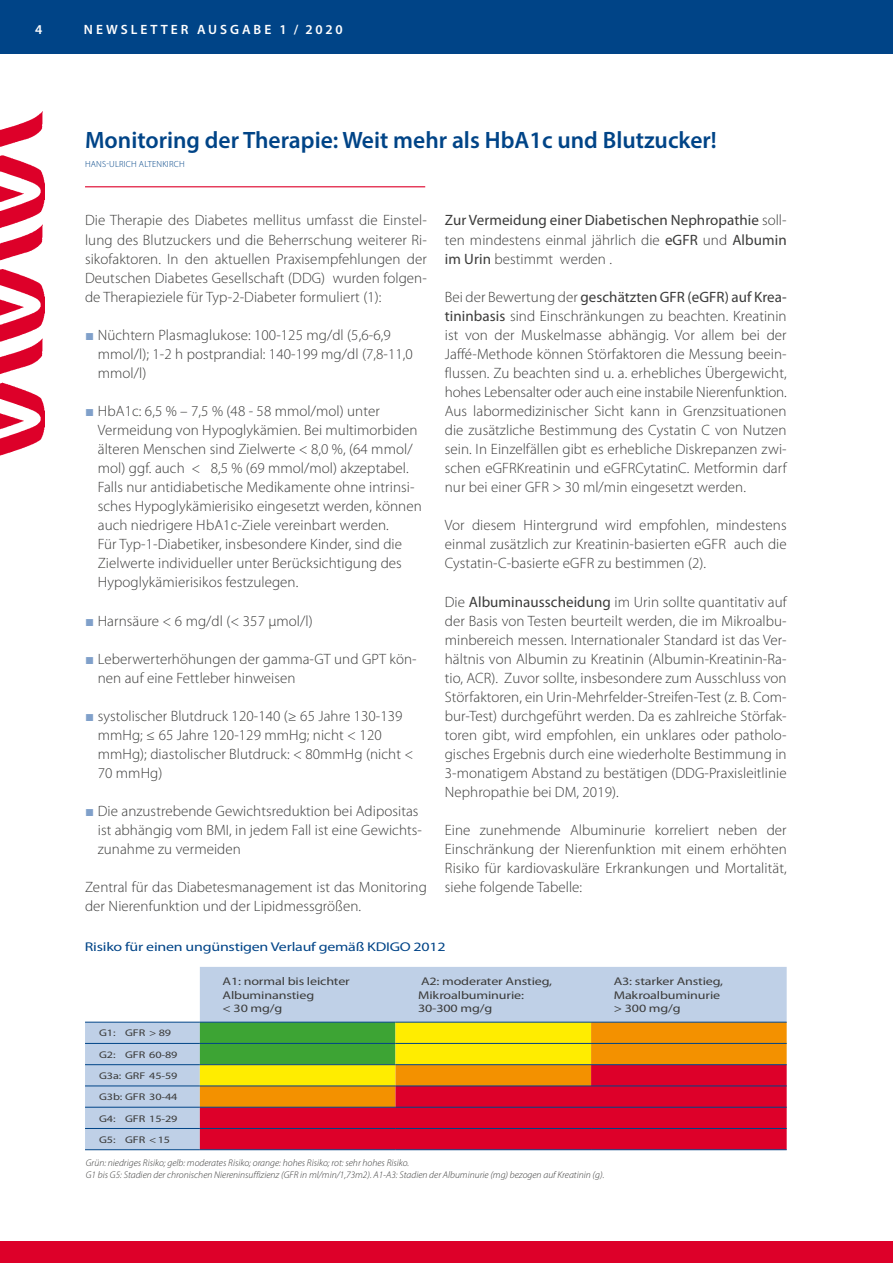
<style>
.page{position:relative;width:893px;height:1263px;background:#fff}
.page>*{position:absolute;margin:0;border:0;box-sizing:border-box;transform-origin:0 0}
.t1{font:600 23.7px "Myriad Pro";color:#004487}
.t2{font:300 15px/19px "Myriad Pro";letter-spacing:.005em;color:#3b3b3a}
.t3{font:15px/19px "Myriad Pro";letter-spacing:.005em;color:#3b3b3a;text-align:justify}
.t4{font:600 13.5px "Myriad Pro";letter-spacing:.22em;color:#fff}
.t5{font:12.75px "Myriad Pro";letter-spacing:-.015em;color:#004487;scale:1.25 1}
.t6{font:11.25px/13.5px "Myriad Pro";letter-spacing:-.01em;color:#3b3b3a;scale:1.25 1}
.t7{font:italic 300 9.75px/12px "Myriad Pro";color:#3b3b3a}
.t8{font:9.75px/21.3px "Myriad Pro";letter-spacing:-.01em;color:#3b3b3a;scale:1.25 1}
.t9{font:300 8.85px "Myriad Pro";letter-spacing:.02em;color:#004487}
.s1{font-family:"Arial";font-weight:400;color:#80a0ca}
.s2{font-weight:300}
.s3{font-weight:400}
</style>
<div class="page">
<div style="left:0;top:1242px;width:893px;height:21px;background:#dd0029"></div>
<div style="left:0;top:0;width:893px;height:53px;background:#004487"></div>
<img style="left:0;top:111px;width:45px;height:345px">
<hr style="left:85px;top:186px;width:340px;height:1px;background:#dd0029">
<svg style="left:85px;top:967px;width:702px;height:182px;background:#c5d4e9"></svg>
<svg style="left:200px;top:1023px;width:587px;height:41px;background:#bab511"></svg>
<svg style="left:200px;top:1065px;width:587px;height:84px;background:#e02c20"></svg>
<hr style="left:85px;top:1022px;width:115px;height:1px;background:#004487">
<hr style="left:200px;top:1022px;width:195px;height:1px;background:#004487">
<hr style="left:395px;top:1022px;width:196px;height:1px;background:#004487">
<hr style="left:591px;top:1022px;width:196px;height:1px;background:#004487">
<hr style="left:85px;top:1043px;width:115px;height:1px;background:#004487">
<hr style="left:200px;top:1043px;width:195px;height:1px;background:#004487">
<hr style="left:395px;top:1043px;width:196px;height:1px;background:#004487">
<hr style="left:591px;top:1043px;width:196px;height:1px;background:#004487">
<hr style="left:85px;top:1064px;width:115px;height:1px;background:#004487">
<hr style="left:200px;top:1064px;width:195px;height:1px;background:#004487">
<hr style="left:395px;top:1064px;width:196px;height:1px;background:#004487">
<hr style="left:591px;top:1064px;width:196px;height:1px;background:#004487">
<hr style="left:85px;top:1086px;width:115px;height:1px;background:#004487">
<hr style="left:200px;top:1086px;width:195px;height:1px;background:#004487">
<hr style="left:395px;top:1086px;width:196px;height:1px;background:#004487">
<hr style="left:591px;top:1086px;width:196px;height:1px;background:#004487">
<hr style="left:85px;top:1107px;width:115px;height:1px;background:#004487">
<hr style="left:200px;top:1107px;width:195px;height:1px;background:#004487">
<hr style="left:395px;top:1107px;width:196px;height:1px;background:#004487">
<hr style="left:591px;top:1107px;width:196px;height:1px;background:#004487">
<hr style="left:85px;top:1128px;width:115px;height:1px;background:#004487">
<hr style="left:200px;top:1128px;width:195px;height:1px;background:#004487">
<hr style="left:395px;top:1128px;width:196px;height:1px;background:#004487">
<hr style="left:591px;top:1128px;width:196px;height:1px;background:#004487">
<hr style="left:85px;top:1149px;width:115px;height:1px;background:#004487">
<hr style="left:200px;top:1149px;width:195px;height:1px;background:#004487">
<hr style="left:395px;top:1149px;width:196px;height:1px;background:#004487">
<hr style="left:591px;top:1149px;width:196px;height:1px;background:#004487">
<p class="t4" style="left:35px;top:21px;width:9px">4</p>
<p class="t4" style="left:84px;top:21px;width:260px">NEWSLETTER AUSGABE 1 / 2020</p>
<h1 class="t1" style="left:85px;top:125px;width:633px">Monitoring der Therapie: Weit mehr als HbA1c und Blutzucker!</h1>
<p class="t9" style="left:85px;top:159px;width:101px">HANS-ULRICH ALTENKIRCH</p>
<p class="t2" style="left:85px;top:211px;width:343px;text-align:justify">Die Therapie des Diabetes mellitus umfasst die Einstel&shy;lung des Blutzuckers und die Beherrschung weiterer Ri&shy;sikofaktoren. In den aktuellen Praxisempfehlungen der Deutschen Diabetes Gesellschaft (DDG) wurden folgen&shy;de Therapieziele für Typ-2-Diabeter formuliert (1):</p>
<p class="t2" style="left:98px;top:325px;width:317px;text-indent:-13px"><span class="s1">■</span> Nüchtern Plasmaglukose: 100-125 mg/dl (5,6-6,9 mmol/l); 1-2 h postprandial: 140-199 mg/dl (7,8-11,0 mmol/l)</p>
<p class="t2" style="left:98px;top:402px;width:325px;text-indent:-13px"><span class="s1">■</span> HbA1c: 6,5 % – 7,5 % (48 - 58 mmol/mol) unter Vermeidung von Hypoglykämien. Bei multimorbiden älteren Menschen sind Zielwerte &lt; 8,0 %, (64 mmol/ mol) ggf. auch &lt; 8,5 % (69 mmol/mol) akzeptabel.<br>Falls nur antidiabetische Medikamente ohne intrinsi&shy;sches Hypoglykämierisiko eingesetzt werden, können auch niedrigere HbA1c-Ziele vereinbart werden.<br>Für Typ-1-Diabetiker, insbesondere Kinder, sind die Zielwerte individueller unter Berücksichtigung des Hypoglykämierisikos festzulegen.</p>
<p class="t2" style="left:85px;top:611px;width:229px"><span class="s1">■</span> Harnsäure &lt; 6 mg/dl (&lt; 357 µmol/l)</p>
<p class="t2" style="left:98px;top:649px;width:320px;text-indent:-13px"><span class="s1">■</span> Leberwerterhöhungen der gamma-GT und GPT kön&shy;nen auf eine Fettleber hinweisen</p>
<p class="t2" style="left:98px;top:706px;width:317px;text-indent:-13px"><span class="s1">■</span> systolischer Blutdruck 120-140 (≥ 65 Jahre 130-139 mmHg; ≤ 65 Jahre 120-129 mmHg; nicht &lt; 120 mmHg); diastolischer Blutdruck: &lt; 80mmHg (nicht &lt; 70 mmHg)</p>
<p class="t2" style="left:98px;top:802px;width:326px;text-indent:-13px"><span class="s1">■</span> Die anzustrebende Gewichtsreduktion bei Adipositas ist abhängig vom BMI, in jedem Fall ist eine Gewichts&shy;zunahme zu vermeiden</p>
<p class="t2" style="left:85px;top:878px;width:343px">Zentral für das Diabetesmanagement ist das Monitoring der Nierenfunktion und der Lipidmessgrößen.</p>
<p class="t3" style="left:445px;top:211px;width:343px">Zur Vermeidung einer Diabetischen Nephropathie <span class="s2">soll&shy;ten mindestens einmal jährlich die</span> eGFR <span class="s2">und</span> Albumin im Urin <span class="s2">bestimmt werden .</span></p>
<p class="t2" style="left:445px;top:287px;width:343px;text-align:justify">Bei der Bewertung der <span class="s3">geschätzten GFR (eGFR) auf Krea&shy;tininbasis</span> sind Einschränkungen zu beachten. Kreatinin ist von der Muskelmasse abhängig. Vor allem bei der Jaffé-Methode können Störfaktoren die Messung beein&shy;flussen. Zu beachten sind u. a. erhebliches Übergewicht, hohes Lebensalter oder auch eine instabile Nierenfunktion.<br>Aus labormedizinischer Sicht kann in Grenzsituationen die zusätzliche Bestimmung des Cystatin C von Nutzen sein. In Einzelfällen gibt es erhebliche Diskrepanzen zwi&shy;schen eGFRKreatinin und eGFRCytatinC. Metformin darf nur bei einer GFR &gt; 30 ml/min eingesetzt werden.</p>
<p class="t2" style="left:445px;top:516px;width:343px;text-align:justify">Vor diesem Hintergrund wird empfohlen, mindestens einmal zusätzlich zur Kreatinin-basierten eGFR auch die Cystatin-C-basierte eGFR zu bestimmen (2).</p>
<p class="t2" style="left:445px;top:592px;width:343px;text-align:justify">Die <span class="s3">Albuminausscheidung</span> im Urin sollte quantitativ auf der Basis von Testen beurteilt werden, die im Mikroalbu&shy;minbereich messen. Internationaler Standard ist das Ver&shy;hältnis von Albumin zu Kreatinin (Albumin-Kreatinin-Ra&shy;tio, ACR). Zuvor sollte, insbesondere zum Ausschluss von Störfaktoren, ein Urin-Mehrfelder-Streifen-Test (z. B. Com&shy;bur-Test) durchgeführt werden. Da es zahlreiche Störfak&shy;toren gibt, wird empfohlen, ein unklares oder patholo&shy;gisches Ergebnis durch eine wiederholte Bestimmung in 3-monatigem Abstand zu bestätigen (DDG-Praxisleitlinie Nephropathie bei DM, 2019).</p>
<p class="t2" style="left:445px;top:821px;width:343px;text-align:justify">Eine zunehmende Albuminurie korreliert neben der Einschränkung der Nierenfunktion mit einem erhöhten Risiko für kardiovaskuläre Erkrankungen und Mortalität, siehe folgende Tabelle:</p>
<p class="t5" style="left:85px;top:939px;width:290px">Risiko für einen ungünstigen Verlauf gemäß KDIGO 2012</p>
<p class="t8" style="left:99px;top:1023px;width:64px">G1: GFR &gt; 89<br>G2: GFR 60-89<br>G3a: GRF 45-59<br>G3b: GFR 30-44<br>G4: GFR 15-29<br>G5: GFR &lt;15</p>
<p class="t6" style="left:223px;top:975px;width:103px">A1: normal bis leichter<br>Albuminanstieg<br>&lt; 30 mg/g</p>
<p class="t6" style="left:418px;top:975px;width:109px">A2: moderater Anstieg,<br>Mikroalbuminurie:<br>30-300 mg/g</p>
<p class="t6" style="left:614px;top:975px;width:89px">A3: starker Anstieg,<br>Makroalbuminurie &gt; 300 mg/g</p>
<p class="t7" style="left:86px;top:1157px;width:520px">Grün: niedriges Risiko; gelb: moderates Risiko; orange: hohes Risiko; rot: sehr hohes Risiko.<br>G1 bis G5: Stadien der chronischen Niereninsuffizienz (GFR in ml/min/1,73m2). A1-A3: Stadien der Albuminurie (mg) bezogen auf Kreatinin (g).</p>
</div>
